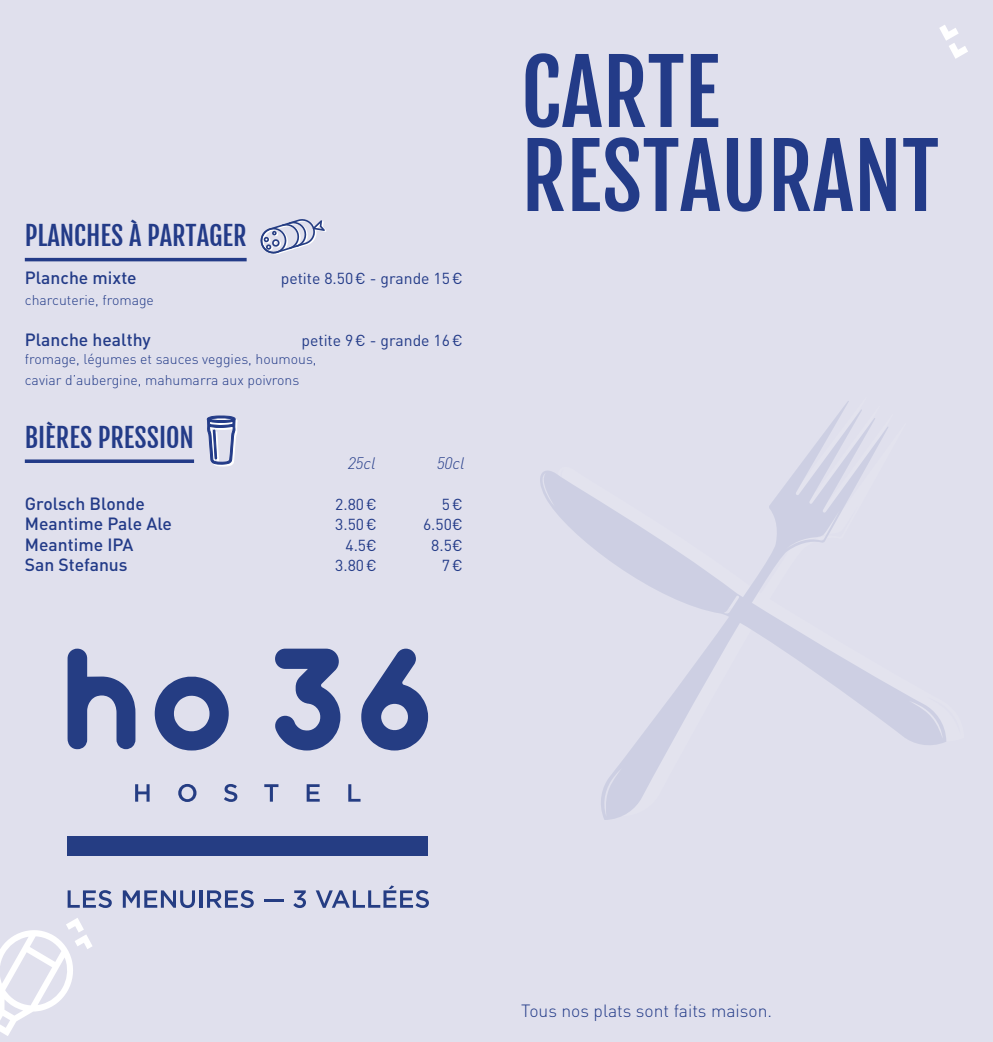
<style>
.page{position:relative;width:993px;height:1042px;background:#fff}
.page>*{position:absolute;margin:0;border:0;box-sizing:border-box;transform-origin:0 0}
.t1{font:87.5px/84px "Fjalla One";color:#233b88}
.t2{font:26.25px "Fjalla One";color:#233b88}
.t3{font:500 17.5px "DIN Pro";color:#233b88}
.t4{font:300 17.5px "DIN Pro";color:#233b88}
.t5{font:italic 300 16.45px "DIN Pro";letter-spacing:-.01em;color:#233b88}
.t6{font:15.75px "DIN Pro";color:#233b88}
.t7{font:300 14px/20.5px "DIN Pro";color:#233b88}
</style>
<div class="page">
<div style="left:0;top:0;width:992px;height:1042px;background:#e0e0ed"></div>
<svg style="left:601px;top:401px;width:287px;height:419px"></svg>
<svg style="left:540px;top:464px;width:406px;height:285px"></svg>
<svg style="left:0;top:918px;width:92px;height:118px"></svg>
<svg style="left:939px;top:25px;width:28px;height:34px"></svg>
<div style="left:68px;top:836px;width:360px;height:20px;background:#253d83"></div>
<svg style="left:135px;top:784px;width:14px;height:17px"></svg>
<svg style="left:178px;top:784px;width:18px;height:18px"></svg>
<svg style="left:224px;top:784px;width:13px;height:18px"></svg>
<svg style="left:264px;top:784px;width:14px;height:17px"></svg>
<svg style="left:306px;top:784px;width:13px;height:17px"></svg>
<svg style="left:348px;top:784px;width:12px;height:17px"></svg>
<svg style="left:68px;top:648px;width:67px;height:101px"></svg>
<svg style="left:155px;top:676px;width:74px;height:74px"></svg>
<svg style="left:275px;top:648px;width:65px;height:102px"></svg>
<svg style="left:361px;top:648px;width:67px;height:102px"></svg>
<svg style="left:68px;top:890px;width:44px;height:18px"></svg>
<svg style="left:123px;top:890px;width:72px;height:18px"></svg>
<hr style="left:199px;top:890px;width:3px;height:18px;background:#253d83">
<svg style="left:207px;top:890px;width:47px;height:18px"></svg>
<svg style="left:264px;top:899px;width:19px;height:2px"></svg>
<svg style="left:293px;top:890px;width:13px;height:18px"></svg>
<svg style="left:315px;top:885px;width:114px;height:23px"></svg>
<hr style="left:25px;top:258px;width:221px;height:3px;background:#233b88">
<svg style="left:25px;top:459px;width:169px;height:4px"></svg>
<svg style="left:260px;top:219px;width:66px;height:36px"></svg>
<svg style="left:206px;top:415px;width:31px;height:52px"></svg>
<h2 class="t2" style="left:25px;top:220px;width:223px">PLANCHES À PARTAGER</h2>
<p class="t3" style="left:25px;top:264px;width:113px">Planche mixte</p>
<p class="t6" style="left:281px;top:266px;width:183px">petite 8.50€ - grande 15€</p>
<p class="t7" style="left:25px;top:288px;width:130px">charcuterie, fromage</p>
<p class="t3" style="left:25px;top:325px;width:127px">Planche healthy</p>
<p class="t6" style="left:301px;top:328px;width:163px">petite 9€ - grande 16€</p>
<p class="t7" style="left:25px;top:348px;width:293px">fromage, légumes et sauces veggies, houmous, caviar d’aubergine, mahumarra aux poivrons</p>
<h2 class="t2" style="left:25px;top:421px;width:171px">BIÈRES PRESSION</h2>
<p class="t5" style="left:347px;top:450px;width:29px">25cl</p>
<p class="t5" style="left:436px;top:450px;width:29px">50cl</p>
<p class="t3" style="left:25px;top:489px;width:122px">Grolsch Blonde</p>
<p class="t6" style="left:335px;top:491px;width:43px">2.80€</p>
<p class="t6" style="left:441px;top:491px;width:22px">5€</p>
<p class="t3" style="left:25px;top:510px;width:149px">Meantime Pale Ale</p>
<p class="t6" style="left:335px;top:512px;width:43px">3.50€</p>
<p class="t6" style="left:423px;top:512px;width:41px">6.50€</p>
<p class="t3" style="left:25px;top:530px;width:110px">Meantime IPA</p>
<p class="t6" style="left:345px;top:532px;width:33px">4.5€</p>
<p class="t6" style="left:431px;top:532px;width:33px">8.5€</p>
<p class="t3" style="left:25px;top:551px;width:104px">San Stefanus</p>
<p class="t6" style="left:335px;top:553px;width:43px">3.80€</p>
<p class="t6" style="left:441px;top:553px;width:22px">7€</p>
<h1 class="t1" style="left:521px;top:51px;width:419px">CARTE<br>RESTAURANT</h1>
<p class="t4" style="left:521px;top:997px;width:252px">Tous nos plats sont faits maison.</p>
</div>
